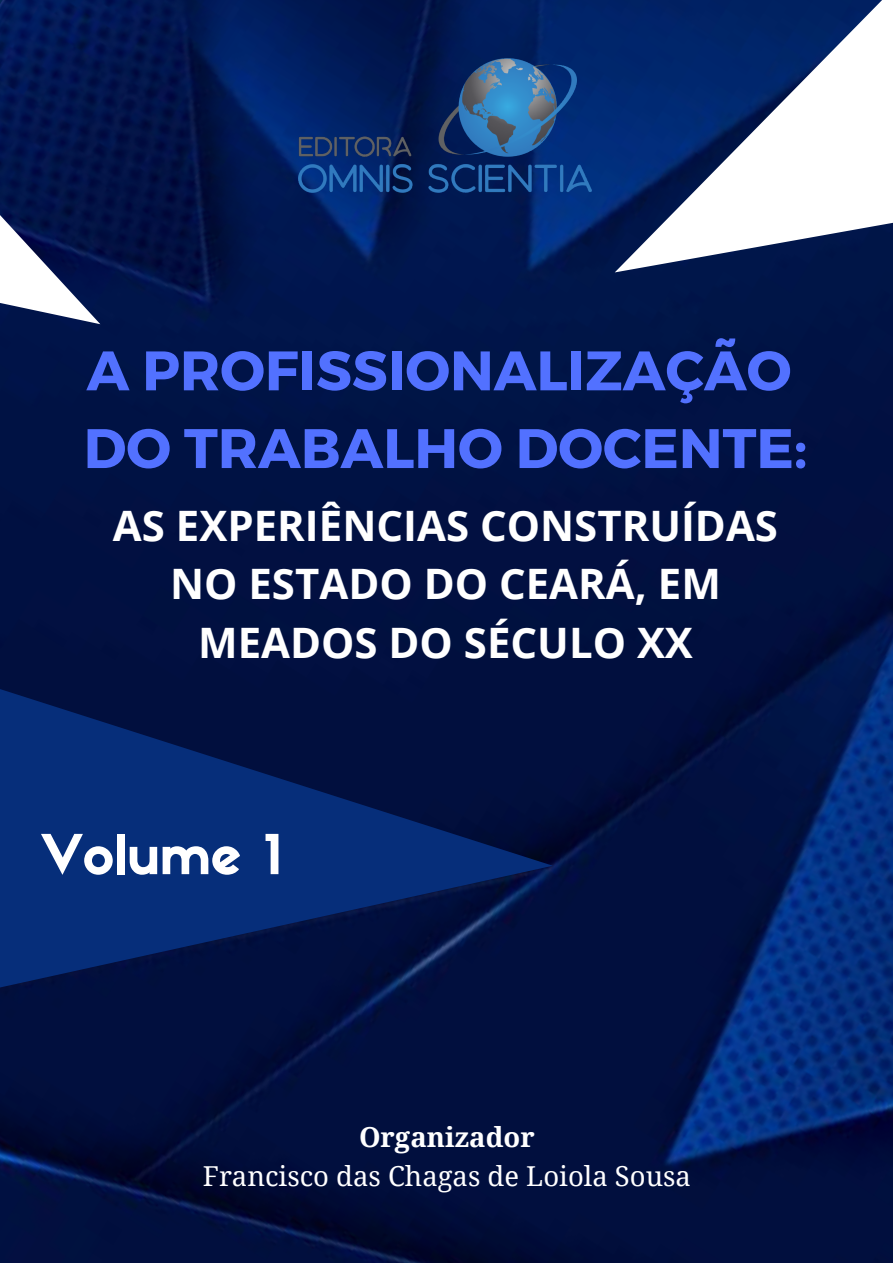
<style>
.page{position:relative;width:893px;height:1263px;background:#fff}
.page>*{position:absolute;margin:0;border:0;box-sizing:border-box;transform-origin:0 0}
.t1{font:700 55.5px/77.7px "Montserrat";color:#5271ff}
.t2{font:54px "Sifonn Basic";color:#fff}
.t3{font:700 42px/58.5px "Open Sans";color:#fff;text-align:center}
.t4{font:27.45px/38.2px "Noto Serif";color:#fff;text-align:center}
.s1{font-weight:700}
</style>
<div class="page">
<img style="left:0;top:0;width:893px;height:1263px">
<svg style="left:615px;top:0;width:278px;height:272px"></svg>
<svg style="left:0;top:689px;width:553px;height:298px;background:#031e5c"></svg>
<img style="left:299px;top:59px;width:293px;height:134px">
<svg style="left:0;top:215px;width:100px;height:109px"></svg>
<p class="t1" style="left:84px;top:333px;width:725px">A PROFISSIONALIZAÇÃO<br>DO TRABALHO DOCENTE:</p>
<p class="t3" style="left:113px;top:495px;width:667px">AS EXPERIÊNCIAS CONSTRUÍDAS<br>NO ESTADO DO CEARÁ, EM<br>MEADOS DO SÉCULO XX</p>
<p class="t2" style="left:41px;top:819px;width:241px">Volume 1</p>
<p class="t4" style="left:203px;top:1117px;width:490px"><span class="s1">Organizador<br></span>Francisco das Chagas de Loiola Sousa</p>
</div>
